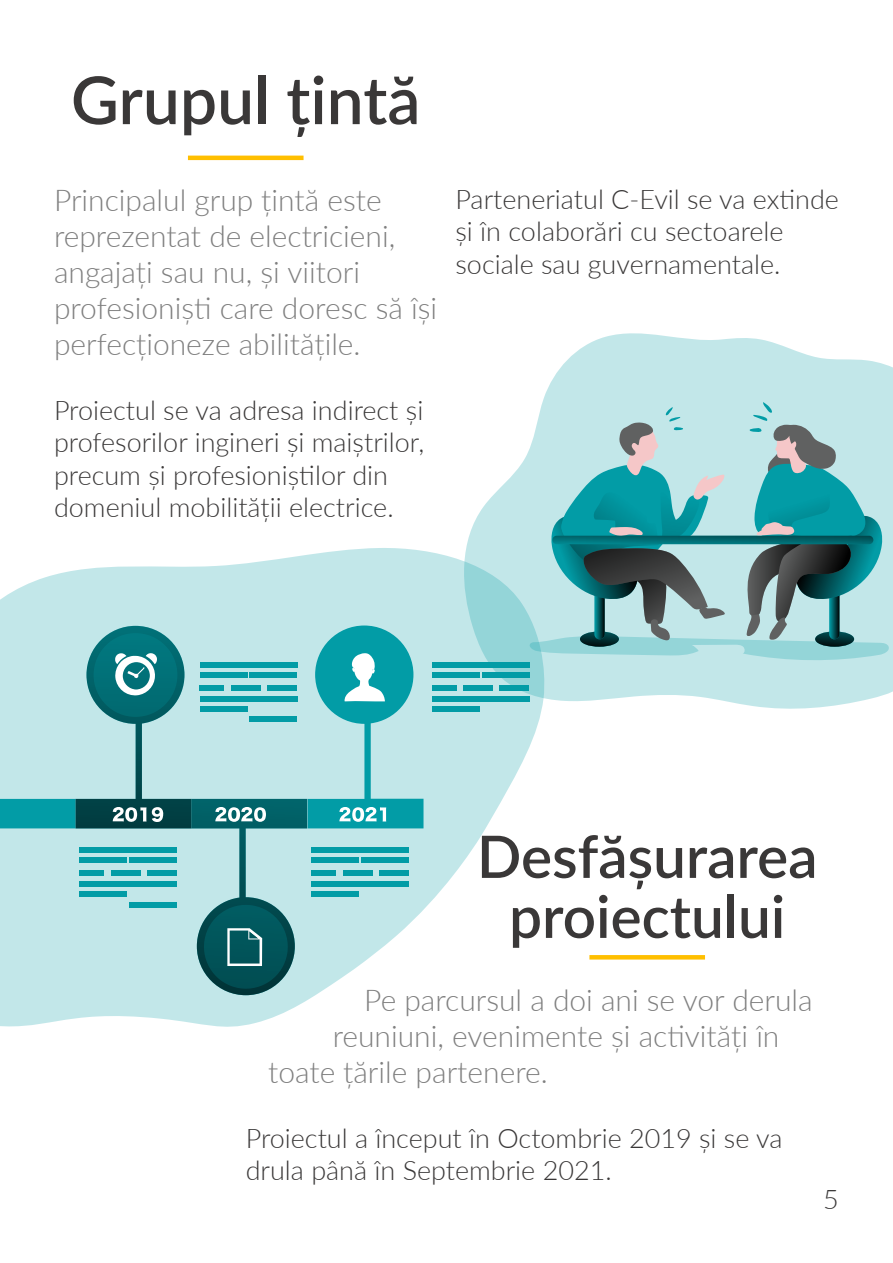
<style>
.page{position:relative;width:893px;height:1263px;background:#fff}
.page>*{position:absolute;margin:0;border:0;box-sizing:border-box;transform-origin:0 0}
.Main_Title{font:600 66px "Lato";color:#3a3838}
.Main_Title-2{font:600 58.5px/60px "Lato";color:#3a3838;text-align:center}
.Paragraph_Emphasis{font:300 30px/36px "Lato";color:#7f7f7f}
.Paragraph_Grey{font:300 27px/32.4px "Lato";color:#3a3838}
</style>
<div class="page">
<svg style="left:0;top:548px;width:541px;height:479px;fill:#c2e7e9"></svg>
<div style="left:432px;top:662px;width:98px;height:6px;background:#029ca6"></div>
<div style="left:432px;top:672px;width:47px;height:6px;background:#029ca6"></div>
<div style="left:432px;top:696px;width:98px;height:5px;background:#029ca6"></div>
<div style="left:432px;top:706px;width:47px;height:5px;background:#029ca6"></div>
<div style="left:432px;top:685px;width:24px;height:5px;background:#029ca6"></div>
<svg style="left:0;top:625px;width:423px;height:370px;background:#91cbce"></svg>
<hr style="left:188px;top:156px;width:116px;height:4px;background:#ffbf00">
<svg style="left:589px;top:955px;width:116px;height:4px"></svg>
<svg style="left:459px;top:333px;width:434px;height:379px;fill:#c2e7e9"></svg>
<svg style="left:528px;top:402px;width:362px;height:260px;background:#83b9bc"></svg>
<p class="Main_Title" style="left:71px;top:52px;width:351px">Grupul țintă</p>
<p class="Paragraph_Emphasis" style="left:54px;top:181px;width:385px">Principalul grup țintă este reprezentat de electricieni, angajați sau nu, și viitori profesioniști care doresc să își perfecționeze abilitățile.</p>
<p class="Paragraph_Grey" style="left:54px;top:393px;width:372px">Proiectul se va adresa indirect și profesorilor ingineri și maiștrilor, precum și profesioniștilor din domeniul mobilității electrice.</p>
<p class="Paragraph_Grey" style="left:455px;top:182px;width:385px">Parteneriatul C-Evil se va extinde și în colaborări cu sectoarele sociale sau guvernamentale.</p>
<p class="Main_Title-2" style="left:477px;top:824px;width:342px">Desfășurarea proiectului</p>
<p class="Paragraph_Emphasis" style="left:364px;top:981px;width:450px">Pe parcursul a doi ani se vor derula</p>
<p class="Paragraph_Emphasis" style="left:333px;top:1017px;width:448px">reuniuni, evenimente și activități în</p>
<p class="Paragraph_Emphasis" style="left:268px;top:1053px;width:281px">toate țările partenere.</p>
<p class="Paragraph_Grey" style="left:246px;top:1121px;width:538px">Proiectul a început în Octombrie 2019 și se va drula până în Septembrie 2021.</p>
<p class="Paragraph_Grey" style="left:823px;top:1182px;width:17px">5</p>
</div>
